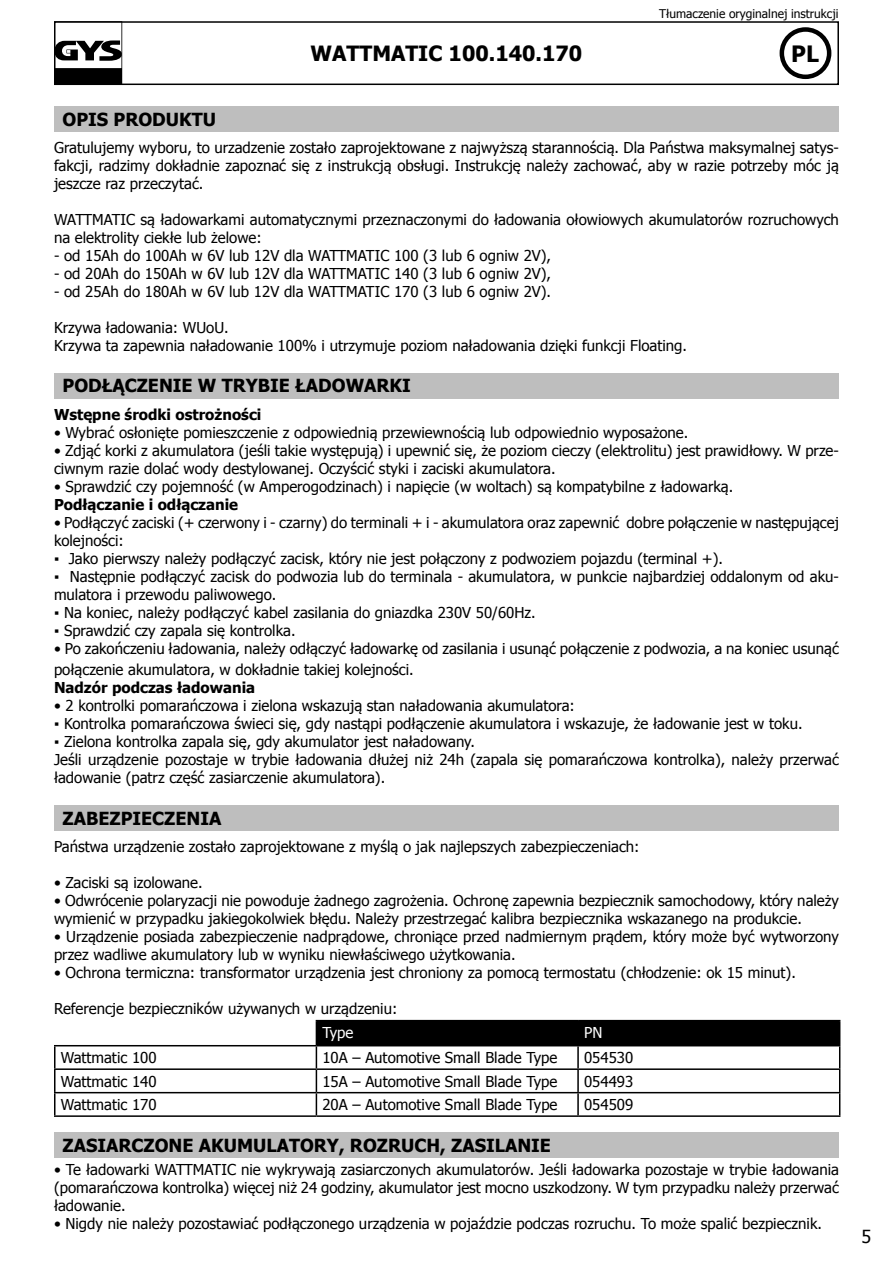
<style>
.page{position:relative;width:893px;height:1263px;background:#fff}
.page>*{position:absolute;margin:0;border:0;box-sizing:border-box;transform-origin:0 0}
.t1{font:700 22.5px "Tahoma";color:#000}
.t2{font:700 21px "Tahoma";color:#000}
.t3{font:700 18px "Tahoma";color:#000}
.t4{font:18px "Tahoma";color:#000}
.t5{font:15px/18px "Tahoma";color:#000}
.t6{font:700 15px "Tahoma";color:#000}
.t7{font:15px "Tahoma";color:#fff}
.t8{font:12px "Tahoma";color:#000}
</style>
<div class="page">
<div style="left:54px;top:21px;width:785px;height:64px;border:2px solid #000"></div>
<svg style="left:54px;top:21px;width:68px;height:64px"></svg>
<div style="left:54px;top:106px;width:784px;height:26px;background:#bebebe"></div>
<div style="left:54px;top:373px;width:784px;height:25px;background:#bebebe"></div>
<div style="left:54px;top:805px;width:784px;height:25px;background:#bebebe"></div>
<hr style="left:316px;top:1020px;width:262px;height:1px;background:#000">
<hr style="left:578px;top:1020px;width:262px;height:1px;background:#000">
<hr style="left:54px;top:1045px;width:262px;height:1px;background:#000">
<hr style="left:54px;top:1046px;width:2px;height:22px;background:#000">
<hr style="left:54px;top:1068px;width:262px;height:2px;background:#000">
<hr style="left:54px;top:1070px;width:2px;height:22px;background:#000">
<hr style="left:54px;top:1092px;width:262px;height:1px;background:#000">
<hr style="left:54px;top:1093px;width:2px;height:22px;background:#000">
<svg style="left:316px;top:1021px;width:524px;height:94px"></svg>
<hr style="left:54px;top:1115px;width:262px;height:2px;background:#000">
<hr style="left:316px;top:1115px;width:262px;height:2px;background:#000">
<hr style="left:578px;top:1115px;width:262px;height:2px;background:#000">
<div style="left:54px;top:1132px;width:784px;height:25px;background:#bebebe"></div>
<div style="left:780px;top:27px;width:51px;height:52px;border:4px solid #000;border-radius:50%"></div>
<h2 class="t2" style="left:311px;top:39px;width:273px">WATTMATIC 100.140.170</h2>
<p class="t8" style="left:659px;top:5px;width:181px">Tłumaczenie oryginalnej instrukcji</p>
<h1 class="t1" style="left:791px;top:38px;width:29px">PL</h1>
<p class="t3" style="left:63px;top:107px;width:155px">OPIS PRODUKTU</p>
<p class="t5" style="left:54px;top:138px;width:786px;text-align:justify">Gratulujemy wyboru, to urzadzenie zostało zaprojektowane z najwyższą starannością. Dla Państwa maksymalnej satys&shy;fakcji, radzimy dokładnie zapoznać się z instrukcją obsługi. Instrukcję należy zachować, aby w razie potrzeby móc ją jeszcze raz przeczytać.</p>
<p class="t5" style="left:54px;top:210px;width:786px">WATTMATIC są ładowarkami automatycznymi przeznaczonymi do ładowania ołowiowych akumulatorów rozruchowych na elektrolity ciekłe lub żelowe:</p>
<p class="t5" style="left:54px;top:246px;width:499px">- od 15Ah do 100Ah w 6V lub 12V dla WATTMATIC 100 (3 lub 6 ogniw 2V),</p>
<p class="t5" style="left:54px;top:264px;width:499px">- od 20Ah do 150Ah w 6V lub 12V dla WATTMATIC 140 (3 lub 6 ogniw 2V),</p>
<p class="t5" style="left:54px;top:282px;width:499px">- od 25Ah do 180Ah w 6V lub 12V dla WATTMATIC 170 (3 lub 6 ogniw 2V).</p>
<p class="t5" style="left:54px;top:318px;width:635px">Krzywa ładowania: WUoU.<br>Krzywa ta zapewnia naładowanie 100% i utrzymuje poziom naładowania dzięki funkcji Floating.</p>
<p class="t3" style="left:63px;top:373px;width:350px">PODŁĄCZENIE W TRYBIE ŁADOWARKI</p>
<p class="t6" style="left:54px;top:404px;width:209px">Wstępne środki ostrożności</p>
<p class="t5" style="left:54px;top:423px;width:636px">• Wybrać osłonięte pomieszczenie z odpowiednią przewiewnością lub odpowiednio wyposażone.</p>
<p class="t5" style="left:54px;top:441px;width:786px">• Zdjąć korki z akumulatora (jeśli takie występują) i upewnić się, że poziom cieczy (elektrolitu) jest prawidłowy. W prze&shy;ciwnym razie dolać wody destylowanej. Oczyścić styki i zaciski akumulatora.</p>
<p class="t5" style="left:54px;top:477px;width:681px">• Sprawdzić czy pojemność (w Amperogodzinach) i napięcie (w woltach) są kompatybilne z ładowarką.</p>
<p class="t6" style="left:54px;top:494px;width:186px">Podłączanie i odłączanie</p>
<p class="t5" style="left:54px;top:513px;width:786px">• Podłączyć zaciski (+ czerwony i - czarny) do terminali + i - akumulatora oraz zapewnić dobre połączenie w następującej kolejności:</p>
<p class="t5" style="left:54px;top:549px;width:671px">▪ Jako pierwszy należy podłączyć zacisk, który nie jest połączony z podwoziem pojazdu (terminal +).</p>
<p class="t5" style="left:54px;top:567px;width:786px">▪ Następnie podłączyć zacisk do podwozia lub do terminala - akumulatora, w punkcie najbardziej oddalonym od aku&shy;mulatora i przewodu paliwowego.</p>
<p class="t5" style="left:54px;top:603px;width:483px">▪ Na koniec, należy podłączyć kabel zasilania do gniazdka 230V 50/60Hz.</p>
<p class="t5" style="left:54px;top:621px;width:243px">▪ Sprawdzić czy zapala się kontrolka.</p>
<p class="t5" style="left:54px;top:637px;width:786px;line-height:21.6px">• Po zakończeniu ładowania, należy odłączyć ładowarkę od zasilania i usunąć połączenie z podwozia, a na koniec usunąć połączenie akumulatora, w dokładnie takiej kolejności.</p>
<p class="t6" style="left:54px;top:677px;width:203px">Nadzór podczas ładowania</p>
<p class="t5" style="left:54px;top:696px;width:522px">• 2 kontrolki pomarańczowa i zielona wskazują stan naładowania akumulatora:</p>
<p class="t5" style="left:54px;top:714px;width:750px">▪ Kontrolka pomarańczowa świeci się, gdy nastąpi podłączenie akumulatora i wskazuje, że ładowanie jest w toku.</p>
<p class="t5" style="left:54px;top:732px;width:786px">▪ Zielona kontrolka zapala się, gdy akumulator jest naładowany.<br>Jeśli urządzenie pozostaje w trybie ładowania dłużej niż 24h (zapala się pomarańczowa kontrolka), należy przerwać ładowanie (patrz część zasiarczenie akumulatora).</p>
<p class="t3" style="left:63px;top:805px;width:160px">ZABEZPIECZENIA</p>
<p class="t5" style="left:54px;top:837px;width:587px">Państwa urządzenie zostało zaprojektowane z myślą o jak najlepszych zabezpieczeniach:</p>
<p class="t5" style="left:54px;top:873px;width:150px">• Zaciski są izolowane.</p>
<p class="t5" style="left:54px;top:891px;width:786px">• Odwrócenie polaryzacji nie powoduje żadnego zagrożenia. Ochronę zapewnia bezpiecznik samochodowy, który należy wymienić w przypadku jakiegokolwiek błędu. Należy przestrzegać kalibra bezpiecznika wskazanego na produkcie.</p>
<p class="t5" style="left:54px;top:927px;width:786px">• Urządzenie posiada zabezpieczenie nadprądowe, chroniące przed nadmiernym prądem, który może być wytworzony przez wadliwe akumulatory lub w wyniku niewłaściwego użytkowania.</p>
<p class="t5" style="left:54px;top:963px;width:743px">• Ochrona termiczna: transformator urządzenia jest chroniony za pomocą termostatu (chłodzenie: ok 15 minut).</p>
<p class="t5" style="left:54px;top:999px;width:345px">Referencje bezpieczników używanych w urządzeniu:</p>
<p class="t7" style="left:322px;top:1022px;width:33px">Type</p>
<p class="t7" style="left:584px;top:1022px;width:20px">PN</p>
<p class="t5" style="left:61px;top:1048px;width:97px">Wattmatic 100</p>
<p class="t5" style="left:322px;top:1048px;width:237px">10A – Automotive Small Blade Type</p>
<p class="t5" style="left:584px;top:1048px;width:51px">054530</p>
<p class="t5" style="left:61px;top:1071px;width:97px">Wattmatic 140</p>
<p class="t5" style="left:322px;top:1071px;width:237px">15A – Automotive Small Blade Type</p>
<p class="t5" style="left:584px;top:1071px;width:51px">054493</p>
<p class="t5" style="left:61px;top:1095px;width:97px">Wattmatic 170</p>
<p class="t5" style="left:322px;top:1095px;width:237px">20A – Automotive Small Blade Type</p>
<p class="t5" style="left:584px;top:1095px;width:51px">054509</p>
<p class="t3" style="left:63px;top:1132px;width:490px">ZASIARCZONE AKUMULATORY, ROZRUCH, ZASILANIE</p>
<p class="t5" style="left:54px;top:1160px;width:786px;text-align:justify">• Te ładowarki WATTMATIC nie wykrywają zasiarczonych akumulatorów. Jeśli ładowarka pozostaje w trybie ładowania (pomarańczowa kontrolka) więcej niż 24 godziny, akumulator jest mocno uszkodzony. W tym przypadku należy przerwać ładowanie.</p>
<p class="t5" style="left:54px;top:1214px;width:769px">• Nigdy nie należy pozostawiać podłączonego urządzenia w pojaździe podczas rozruchu. To może spalić bezpiecznik.</p>
<p class="t4" style="left:861px;top:1224px;width:11px">5</p>
</div>
